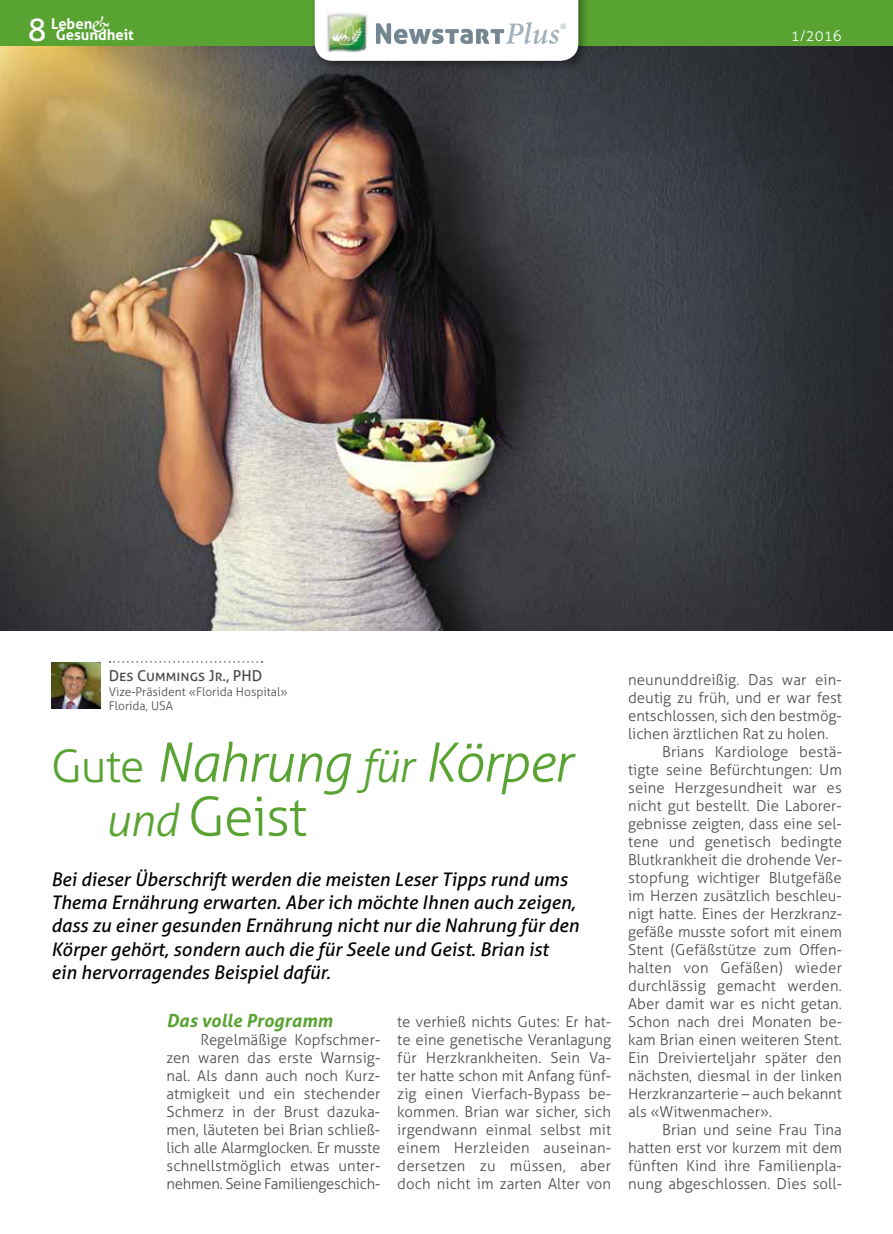
<style>
.page{position:relative;width:893px;height:1234px;background:#fff}
.page>*{position:absolute;margin:0;border:0;box-sizing:border-box;transform-origin:0 0}
.t1{font:italic 300 54px/54px "Aller";letter-spacing:-.025em;color:#58a332}
.t2{font:italic 23.55px "Minion Pro";color:#fff}
.t3{font:italic 18.75px/23.2px "Aller";color:#000}
.t4{font:italic 700 18px "Aller";letter-spacing:.005em;color:#58a332}
.t5{font:300 15px/18px "Aller";letter-spacing:.005em;color:#4a4a49;text-align:justify}
.t6{font:15px "Aller";color:#4a4a49}
.t7{font:300 15px "Aller";color:#fff}
.t8{font:700 14.85px/11.4px "Aller";color:#fff}
.t9{font:300 12px/13.5px "Aller";color:#4a4a49}
.s1{font-weight:400;font-size:31.5px}
.s2{font-style:normal;font-size:45px}
.s3{font-size:45px}
.s4{font-style:normal}
</style>
<div class="page">
<div style="left:0;top:0;width:893px;height:47px;background:#58a332"></div>
<img style="left:0;top:47px;width:893px;height:583px">
<svg style="left:109px;top:661px;width:153px;height:1px"></svg>
<div style="left:310px;top:0;width:279px;height:72px;background:#000;opacity:.4"></div>
<svg style="left:315px;top:0;width:263px;height:61px"></svg>
<img style="left:326px;top:11px;width:43px;height:42px">
<img style="left:51px;top:662px;width:49px;height:46px">
<h2 class="t2" style="left:91px;top:8px;width:19px">&amp;</h2>
<p class="t8" style="left:28px;top:18px;width:108px;text-indent:23px">Leben<br><span class="s1">8</span> Gesundheit</p>
<p class="t7" style="left:791px;top:27px;width:53px">1/2016</p>
<p class="t6" style="left:109px;top:666px;width:155px">Des Cummings Jr., PHD</p>
<p class="t9" style="left:109px;top:684px;width:180px">Vize-Präsident «Florida Hospital»<br>Florida, USA</p>
<h1 class="t1" style="left:105px;top:735px;width:468px;text-indent:-54px"><span class="s2">Gute</span> Nahrung <span class="s3">für</span> Körper <span class="s3">und</span> <span class="s4">Geist</span></h1>
<p class="t3" style="left:51px;top:867px;width:530px">Bei dieser Überschrift werden die meisten Leser Tipps rund ums Thema Ernährung erwarten. Aber ich möchte Ihnen auch zeigen, dass zu einer gesunden Ernährung nicht nur die Nahrung für den Körper gehört, sondern auch die für Seele und Geist. Brian ist<br>ein hervorragendes Beispiel dafür.</p>
<p class="t4" style="left:166px;top:1008px;width:168px">Das volle Programm</p>
<p class="t5" style="left:166px;top:1030px;width:215px;text-indent:34px">Regelmäßige Kopfschmer&shy;zen waren das erste Warnsig&shy;nal. Als dann auch noch Kurz&shy;atmigkeit und ein stechender Schmerz in der Brust dazuka&shy;men, läuteten bei Brian schließ&shy;lich alle Alarmglocken. Er musste schnellstmöglich etwas unter&shy;nehmen. Seine Familiengeschich-</p>
<p class="t5" style="left:397px;top:1012px;width:215px">te verhieß nichts Gutes: Er hat&shy;te eine genetische Veranlagung für Herzkrankheiten. Sein Va&shy;ter hatte schon mit Anfang fünf&shy;zig einen Vierfach-Bypass be&shy;kommen. Brian war sicher, sich irgendwann einmal selbst mit einem Herzleiden auseinan&shy;dersetzen zu müssen, aber doch nicht im zarten Alter von</p>
<p class="t5" style="left:628px;top:670px;width:215px">neununddreißig. Das war ein-</p>
<p class="t5" style="left:628px;top:688px;width:215px">deutig zu früh, und er war fest</p>
<p class="t5" style="left:628px;top:706px;width:215px">entschlossen, sich den bestmög-</p>
<p class="t5" style="left:628px;top:724px;width:202px">lichen ärztlichen Rat zu holen.</p>
<p class="t5" style="left:662px;top:742px;width:181px">Brians Kardiologe bestä-</p>
<p class="t5" style="left:628px;top:760px;width:215px">tigte seine Befürchtungen: Um</p>
<p class="t5" style="left:628px;top:778px;width:215px">seine Herzgesundheit war es</p>
<p class="t5" style="left:628px;top:796px;width:215px">nicht gut bestellt. Die Laborer-</p>
<p class="t5" style="left:628px;top:814px;width:215px">gebnisse zeigten, dass eine sel-</p>
<p class="t5" style="left:628px;top:832px;width:215px">tene und genetisch bedingte</p>
<p class="t5" style="left:628px;top:850px;width:215px">Blutkrankheit die drohende Ver-</p>
<p class="t5" style="left:628px;top:868px;width:215px">stopfung wichtiger Blutgefäße</p>
<p class="t5" style="left:628px;top:886px;width:215px">im Herzen zusätzlich beschleu-</p>
<p class="t5" style="left:628px;top:904px;width:215px">nigt hatte. Eines der Herzkranz-</p>
<p class="t5" style="left:628px;top:922px;width:215px">gefäße musste sofort mit einem</p>
<p class="t5" style="left:628px;top:940px;width:215px">Stent (Gefäßstütze zum Offen-</p>
<p class="t5" style="left:628px;top:958px;width:215px">halten von Gefäßen) wieder</p>
<p class="t5" style="left:628px;top:976px;width:215px">durchlässig gemacht werden.</p>
<p class="t5" style="left:628px;top:994px;width:215px">Aber damit war es nicht getan.</p>
<p class="t5" style="left:628px;top:1012px;width:215px">Schon nach drei Monaten be-</p>
<p class="t5" style="left:628px;top:1030px;width:215px">kam Brian einen weiteren Stent.</p>
<p class="t5" style="left:628px;top:1048px;width:215px">Ein Dreivierteljahr später den</p>
<p class="t5" style="left:628px;top:1066px;width:215px">nächsten, diesmal in der linken</p>
<p class="t5" style="left:628px;top:1084px;width:215px">Herzkranzarterie – auch bekannt</p>
<p class="t5" style="left:628px;top:1102px;width:145px">als «Witwenmacher».</p>
<p class="t5" style="left:662px;top:1120px;width:181px">Brian und seine Frau Tina</p>
<p class="t5" style="left:628px;top:1138px;width:215px">hatten erst vor kurzem mit dem</p>
<p class="t5" style="left:628px;top:1156px;width:215px">fünften Kind ihre Familienpla-</p>
<p class="t5" style="left:628px;top:1174px;width:215px">nung abgeschlossen. Dies soll-</p>
</div>
